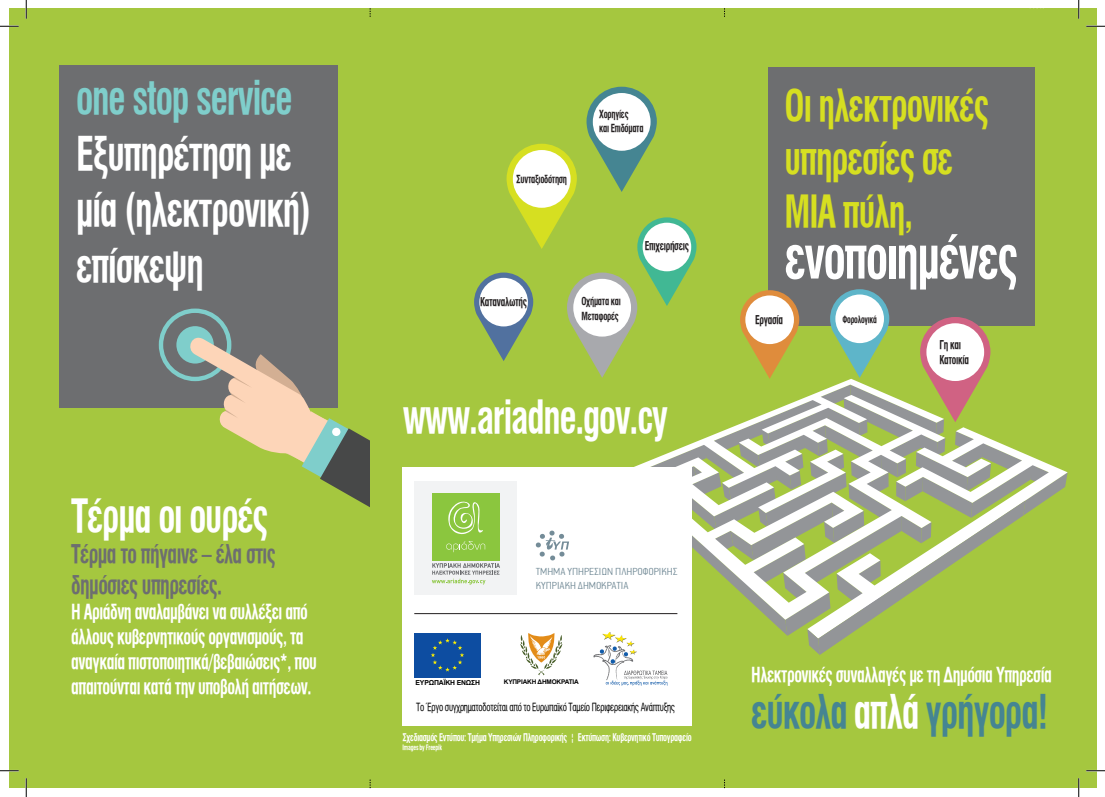
<style>
.page{position:relative;width:1105px;height:797px;background:#fff}
.page>*{position:absolute;margin:0;border:0;box-sizing:border-box;transform-origin:0 0}
.t1{font:700 60.12px "SK Helv Cond 80";letter-spacing:-.025em;color:#fff}
.t2{font:700 46.5px/55.9px "SK Helv Cond 80";letter-spacing:-.025em;color:#fff}
.t3{font:700 46.5px "SK Helv Cond 80";letter-spacing:-.025em;color:#458592}
.t4{font:700 46.5px "SK Helv Cond 80";letter-spacing:-.025em;color:#7fcecb}
.t5{font:700 45.75px "SK Helv Cond 80";letter-spacing:-.025em;color:#fff}
.t6{font:700 44.38px/53.2px "SK Helv Cond 80";letter-spacing:-.025em;color:#d6df21}
.t7{font:700 25.75px/31px "SK Helv Cond 80";letter-spacing:-.025em;color:#6d6e70}
.t8{font:700 20.75px/25px "SK Helv Cond 80";letter-spacing:-.025em;color:#fff}
.t9{font:700 12.25px/14.2px "SK Helv Cond 80";letter-spacing:-.025em;color:#231f20}
.t10{font:300 11.5px/13.9px "PF Premier Text";color:#748c98}
.t11{font:11.25px "SK Helv Cond 80 Normal";letter-spacing:-.025em;color:#000}
.t12{font:700 11.12px/14.2px "SK Helv Cond 80";letter-spacing:-.025em;color:#231f20}
.t13{font:700 10.62px "SK Helv Cond 80";letter-spacing:-.025em;color:#fff}
.t14{font:700 10.12px "SK Helv Cond 80";letter-spacing:-.025em;color:#231f20}
.t15{font:700 7.5px "SK Helv Cond 80";letter-spacing:-.025em;color:#fff}
.t16{font:700 6.88px "Arial";letter-spacing:-.025em;color:#000}
.t17{font:700 6.5px "Arial";letter-spacing:-.025em;color:#000}
.s1{color:#fff}
</style>
<div class="page">
<div style="left:9px;top:9px;width:1087px;height:779px;background:#a5c73f"></div>
<div style="left:59px;top:65px;width:278px;height:342px;background:#6d6e70"></div>
<div style="left:768px;top:67px;width:267px;height:259px;background:#6d6e70"></div>
<svg style="left:159px;top:308px;width:211px;height:199px"></svg>
<div style="left:332px;top:427px;width:9px;height:9px;background:#fff;border-radius:50%"></div>
<div style="left:403px;top:467px;width:289px;height:258px;background:#fff"></div>
<hr style="left:414px;top:613px;width:263px;height:1px;background:#231f20">
<div style="left:414px;top:481px;width:103px;height:113px;background:#f2f3f4"></div>
<div style="left:414px;top:633px;width:67px;height:44px;background:#0d4da1"></div>
<svg style="left:431px;top:87px;width:637px;height:588px"></svg>
<img style="left:593px;top:633px;width:75px;height:52px">
<svg style="left:0;top:25px;width:19px;height:2px"></svg>
<svg style="left:1086px;top:25px;width:19px;height:2px"></svg>
<svg style="left:0;top:770px;width:19px;height:1px"></svg>
<svg style="left:1086px;top:770px;width:19px;height:1px"></svg>
<svg style="left:25px;top:0;width:2px;height:19px"></svg>
<svg style="left:25px;top:778px;width:2px;height:19px"></svg>
<svg style="left:1078px;top:0;width:1px;height:19px"></svg>
<svg style="left:1078px;top:778px;width:1px;height:19px"></svg>
<h2 class="t4" style="left:76px;top:72px;width:218px">one stop service</h2>
<h2 class="t2" style="left:76px;top:128px;width:236px">Εξυπηρέτηση με μία (ηλεκτρονική) επίσκεψη</h2>
<h3 class="t5" style="left:71px;top:490px;width:199px">Τέρμα οι ουρές</h3>
<p class="t7" style="left:71px;top:539px;width:206px">Τέρμα το πήγαινε – έλα στις δημόσιες υπηρεσίες.</p>
<p class="t8" style="left:71px;top:600px;width:247px">Η Αριάδνη αναλαμβάνει να συλλέξει από άλλους κυβερνητικούς οργανισμούς, τα αναγκαία πιστοποιητικά/βεβαιώσεις*, που απαιτούνται κατά την υποβολή αιτήσεων.</p>
<p class="t12" style="left:516px;top:173px;width:52px">Συνταξιοδότηση</p>
<p class="t12" style="left:599px;top:107px;width:46px">Χορηγίες<br>και Επιδόματα</p>
<p class="t9" style="left:480px;top:295px;width:49px">Καταναλωτής</p>
<p class="t12" style="left:581px;top:295px;width:41px">Οχήματα και<br>Μεταφορές</p>
<p class="t9" style="left:645px;top:239px;width:46px">Επιχειρήσεις</p>
<h3 class="t5" style="left:403px;top:391px;width:267px">www.ariadne.gov.cy</h3>
<p class="t10" style="left:536px;top:564px;width:143px">ΤΜΗΜΑ ΥΠΗΡΕΣΙΩΝ ΠΛΗΡΟΦΟΡΙΚΗΣ<br>ΚΥΠΡΙΑΚΗ ΔΗΜΟΚΡΑΤΙΑ</p>
<p class="t16" style="left:416px;top:677px;width:66px">ΕΥΡΩΠΑΪΚΗ ΕΝΩΣΗ</p>
<p class="t17" style="left:504px;top:677px;width:76px">ΚΥΠΡΙΑΚΗ ΔΗΜΟΚΡΑΤΙΑ</p>
<p class="t11" style="left:416px;top:701px;width:260px">Το Έργο συγχρηματοδοτείται από το Ευρωπαϊκό Ταμείο Περιφερειακής Ανάπτυξης</p>
<p class="t13" style="left:403px;top:731px;width:291px">Σχεδιασμός Εντύπου: Τμήμα Υπηρεσιών Πληροφορικής | Εκτύπωση: Κυβερνητικό Τυπογραφείο</p>
<p class="t15" style="left:403px;top:743px;width:41px">Images by Freepik</p>
<h3 class="t6" style="left:785px;top:81px;width:206px">Οι ηλεκτρονικές υπηρεσίες σε<br>ΜΙΑ πύλη,</h3>
<h1 class="t1" style="left:785px;top:224px;width:235px">ενοποιημένες</h1>
<p class="t9" style="left:755px;top:313px;width:29px">Εργασία</p>
<p class="t14" style="left:842px;top:313px;width:36px">Φορολογικά</p>
<p class="t9" style="left:939px;top:338px;width:31px">Γη και<br>Κατοικία</p>
<p class="t8" style="left:751px;top:663px;width:302px">Ηλεκτρονικές συναλλαγές με τη Δημόσια Υπηρεσία</p>
<h2 class="t3" style="left:751px;top:685px;width:298px">εύκολα<span class="s1">απλά</span>γρήγορα!</h2>
</div>
